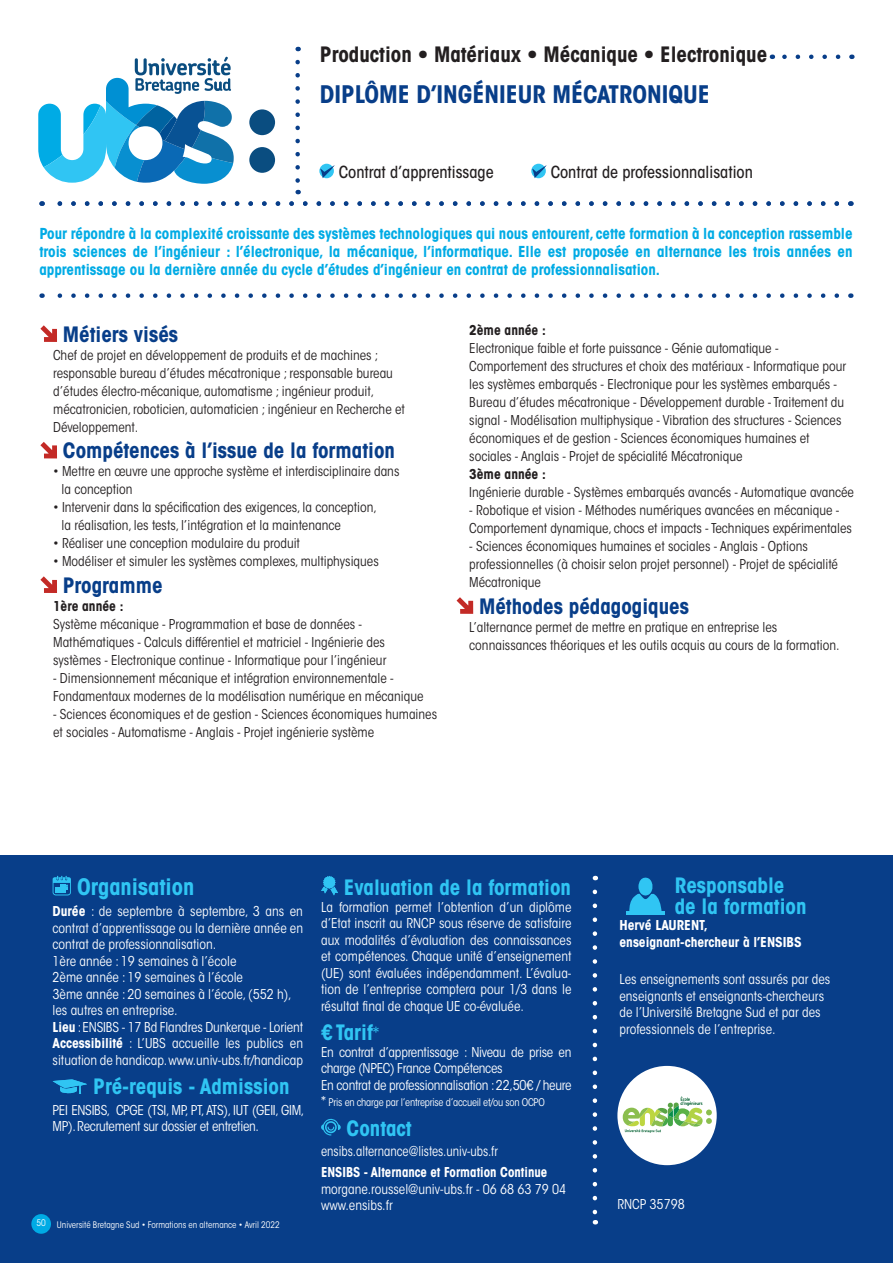
<style>
.page{position:relative;width:893px;height:1263px;background:#fff}
.page>*{position:absolute;margin:0;border:0;box-sizing:border-box;transform-origin:0 0}
.t1{font:700 condensed 24px "ITC Avant Garde Std";color:#083e89}
.t2{font:700 condensed 22.5px "ITC Avant Garde Std";color:#30c5f3}
.t3{font:700 condensed 21px/21px "ITC Avant Garde Std";color:#30c5f3}
.t4{font:700 condensed 21px "ITC Avant Garde Std";color:#083e89}
.t5{font:700 condensed 21px "ITC Avant Garde Std";color:#231f20}
.t6{font:500 condensed 16.5px "ITC Avant Garde Std";color:#231f20}
.t7{font:700 condensed 15px/18px "ITC Avant Garde Std";color:#00abe5;text-align:justify}
.t8{font:condensed 13.5px/18px "ITC Avant Garde Std";color:#231f20}
.t9{font:condensed 13.5px/16.5px "ITC Avant Garde Std";color:#fff}
.t10{font:condensed 13.5px/16.5px "ITC Avant Garde Std";letter-spacing:-.02em;color:#fff}
.t11{font:700 condensed 13.5px/16.5px "ITC Avant Garde Std";color:#fff}
.t12{font:condensed 13.5px "ITC Avant Garde Std";color:#fff;scale:.95 1}
.t13{font:700 condensed 13.5px "ITC Avant Garde Std";color:#fff;scale:.95 1}
.t14{font:700 condensed 13.5px "ITC Avant Garde Std";color:#231f20}
.t15{font:condensed 10.5px "ITC Avant Garde Std";letter-spacing:-.02em;color:#fff}
.t16{font:condensed 9px "ITC Avant Garde Std";color:#fff}
.s1{font-weight:700}
.s2{font-weight:400;font-size:18px}
.s3{font-size:13.5px}
</style>
<div class="page">
<div style="left:0;top:855px;width:893px;height:408px;background:#083e89"></div>
<div style="left:249px;top:109px;width:26px;height:26px;background:#0a4d80;border-radius:50%"></div>
<div style="left:249px;top:147px;width:26px;height:26px;background:#0a4d80;border-radius:50%"></div>
<svg style="left:38px;top:57px;width:196px;height:127px"></svg>
<svg style="left:295px;top:62px;width:5px;height:132px"></svg>
<svg style="left:593px;top:892px;width:4px;height:332px"></svg>
<hr style="left:627px;top:911px;width:38px;height:4px;background:#30c5f3">
<div style="left:31px;top:1214px;width:20px;height:20px;background:#00abe5;border-radius:50%"></div>
<svg style="left:53px;top:876px;width:18px;height:19px"></svg>
<svg style="left:53px;top:1079px;width:34px;height:15px"></svg>
<svg style="left:321px;top:876px;width:17px;height:19px"></svg>
<svg style="left:321px;top:1119px;width:20px;height:16px"></svg>
<svg style="left:40px;top:325px;width:17px;height:17px"></svg>
<svg style="left:40px;top:442px;width:17px;height:16px"></svg>
<svg style="left:40px;top:576px;width:17px;height:17px"></svg>
<svg style="left:457px;top:597px;width:16px;height:17px"></svg>
<svg style="left:320px;top:165px;width:15px;height:13px"></svg>
<svg style="left:532px;top:165px;width:15px;height:13px"></svg>
<svg style="left:42px;top:293px;width:795px;height:5px"></svg>
<svg style="left:42px;top:201px;width:795px;height:5px"></svg>
<svg style="left:629px;top:877px;width:33px;height:34px"></svg>
<hr style="left:626px;top:911px;width:38px;height:4px;background:#30c5f3">
<div style="left:617px;top:1066px;width:100px;height:99px;background:#fff;border-radius:50%"></div>
<svg style="left:623px;top:1096px;width:89px;height:37px"></svg>
<svg style="left:772px;top:55px;width:66px;height:4px"></svg>
<h3 class="t5" style="left:320px;top:41px;width:449px">Production • Matériaux • Mécanique • Electronique</h3>
<h1 class="t1" style="left:320px;top:79px;width:391px">DIPLÔME D’INGÉNIEUR MÉCATRONIQUE</h1>
<p class="t6" style="left:339px;top:162px;width:156px">Contrat d’apprentissage</p>
<p class="t6" style="left:551px;top:162px;width:204px">Contrat de professionnalisation</p>
<p class="t7" style="left:39px;top:224px;width:815px">Pour répondre à la complexité croissante des systèmes technologiques qui nous entourent, cette formation à la conception rassemble trois sciences de l’ingénieur : l’électronique, la mécanique, l’informatique. Elle est proposée en alternance les trois années en apprentissage ou la dernière année du cycle d’études d’ingénieur en contrat de professionnalisation.</p>
<h3 class="t4" style="left:63px;top:321px;width:117px">Métiers visés</h3>
<p class="t8" style="left:53px;top:346px;width:353px">Chef de projet en développement de produits et de machines ; responsable bureau d’études mécatronique ; responsable bureau d’études électro-mécanique, automatisme ; ingénieur produit, mécatronicien, roboticien, automaticien ; ingénieur en Recherche et Développement.</p>
<h3 class="t4" style="left:63px;top:437px;width:334px">Compétences à l’issue de la formation</h3>
<p class="t8" style="left:62px;top:463px;width:339px;text-indent:-9px">• Mettre en œuvre une approche système et interdisciplinaire dans la conception</p>
<p class="t8" style="left:62px;top:499px;width:317px;text-indent:-9px">• Intervenir dans la spécification des exigences, la conception, la réalisation, les tests, l’intégration et la maintenance</p>
<p class="t8" style="left:53px;top:535px;width:248px">• Réaliser une conception modulaire du produit</p>
<p class="t8" style="left:53px;top:553px;width:327px">• Modéliser et simuler les systèmes complexes, multiphysiques</p>
<h3 class="t4" style="left:63px;top:572px;width:101px">Programme</h3>
<p class="t14" style="left:53px;top:597px;width:72px">1ère année :</p>
<p class="t8" style="left:53px;top:615px;width:335px">Système mécanique - Programmation et base de données -<br>Mathématiques - Calculs différentiel et matriciel - Ingénierie des systèmes - Electronique continue - Informatique pour l’ingénieur</p>
<p class="t8" style="left:53px;top:669px;width:372px">- Dimensionnement mécanique et intégration environnementale -<br>Fondamentaux modernes de la modélisation numérique en mécanique</p>
<p class="t8" style="left:53px;top:705px;width:385px">- Sciences économiques et de gestion - Sciences économiques humaines et sociales - Automatisme - Anglais - Projet ingénierie système</p>
<p class="t14" style="left:469px;top:322px;width:78px">2ème année :</p>
<p class="t8" style="left:469px;top:339px;width:378px">Electronique faible et forte puissance - Génie automatique - Comportement des structures et choix des matériaux - Informatique pour les systèmes embarqués - Electronique pour les systèmes embarqués - Bureau d’études mécatronique - Développement durable - Traitement du signal - Modélisation multiphysique - Vibration des structures - Sciences économiques et de gestion - Sciences économiques humaines et sociales - Anglais - Projet de spécialité Mécatronique</p>
<p class="t14" style="left:469px;top:466px;width:78px">3ème année :</p>
<p class="t8" style="left:469px;top:483px;width:386px">Ingénierie durable - Systèmes embarqués avancés - Automatique avancée</p>
<p class="t8" style="left:469px;top:501px;width:384px">- Robotique et vision - Méthodes numériques avancées en mécanique -<br>Comportement dynamique, chocs et impacts - Techniques expérimentales</p>
<p class="t8" style="left:469px;top:537px;width:370px">- Sciences économiques humaines et sociales - Anglais - Options professionnelles (à choisir selon projet personnel) - Projet de spécialité<br>Mécatronique</p>
<h3 class="t4" style="left:479px;top:593px;width:211px">Méthodes pédagogiques</h3>
<p class="t8" style="left:469px;top:618px;width:372px">L’alternance permet de mettre en pratique en entreprise les connaissances théoriques et les outils acquis au cours de la formation.</p>
<h2 class="t2" style="left:77px;top:873px;width:119px">Organisation</h2>
<p class="t9" style="left:53px;top:903px;width:252px"><span class="s1">Durée</span> : de septembre à septembre, 3 ans en contrat d’apprentissage ou la dernière année en contrat de professionnalisation.<br>1ère année : 19 semaines à l’école<br>2ème année : 19 semaines à l’école<br>3ème année : 20 semaines à l’école, (552 h), les autres en entreprise.<br><span class="s1">Lieu</span> : ENSIBS - 17 Bd Flandres Dunkerque - Lorient <span class="s1">Accessibilité</span> : L’UBS accueille les publics en situation de handicap. www.univ-ubs.fr/handicap</p>
<h3 class="t3" style="left:93px;top:1075px;width:198px">Pré-requis - Admission</h3>
<p class="t10" style="left:53px;top:1102px;width:253px">PEI ENSIBS, CPGE (TSI, MP, PT, ATS), IUT (GEII, GIM,<br>MP). Recrutement sur dossier et entretien.</p>
<p class="t16" style="left:37px;top:1219px;width:245px">50 Université Bretagne Sud • Formations en alternance • Avril 2022</p>
<h3 class="t3" style="left:344px;top:877px;width:229px">Evaluation de la formation</h3>
<p class="t9" style="left:321px;top:899px;width:252px;text-align:justify">La formation permet l’obtention d’un diplôme d’Etat inscrit au RNCP sous réserve de satisfaire aux modalités d’évaluation des connaissances et compétences. Chaque unité d’enseignement (UE) sont évaluées indépendamment. L’évalua&shy;tion de l’entreprise comptera pour 1/3 dans le résultat final de chaque UE co-évaluée.</p>
<h3 class="t3" style="left:321px;top:1022px;width:60px">€ Tarif<span class="s2">*</span></h3>
<p class="t10" style="left:321px;top:1044px;width:252px">En contrat d’apprentissage : Niveau de prise en charge (NPEC) France Compétences<br>En contrat de professionnalisation : 22,50€ / heure</p>
<p class="t15" style="left:321px;top:1096px;width:225px"><span class="s3">*</span> Pris en charge par l’entreprise d’accueil et/ou son OCPO</p>
<h3 class="t3" style="left:347px;top:1117px;width:67px">Contact</h3>
<p class="t12" style="left:321px;top:1143px;width:188px">ensibs.alternance@listes.univ-ubs.fr</p>
<p class="t13" style="left:321px;top:1163px;width:240px">ENSIBS - Alternance et Formation Continue</p>
<p class="t9" style="left:321px;top:1180px;width:247px">morgane.roussel@univ-ubs.fr - 06 68 63 79 04 www.ensibs.fr</p>
<h3 class="t3" style="left:675px;top:874px;width:133px">Responsable de la formation</h3>
<p class="t11" style="left:619px;top:917px;width:184px">Hervé LAURENT, enseignant-chercheur à l’ENSIBS</p>
<p class="t9" style="left:619px;top:971px;width:212px">Les enseignements sont assurés par des enseignants et enseignants-chercheurs de l’Université Bretagne Sud et par des professionnels de l’entreprise.</p>
<p class="t9" style="left:617px;top:1196px;width:69px">RNCP 35798</p>
</div>
